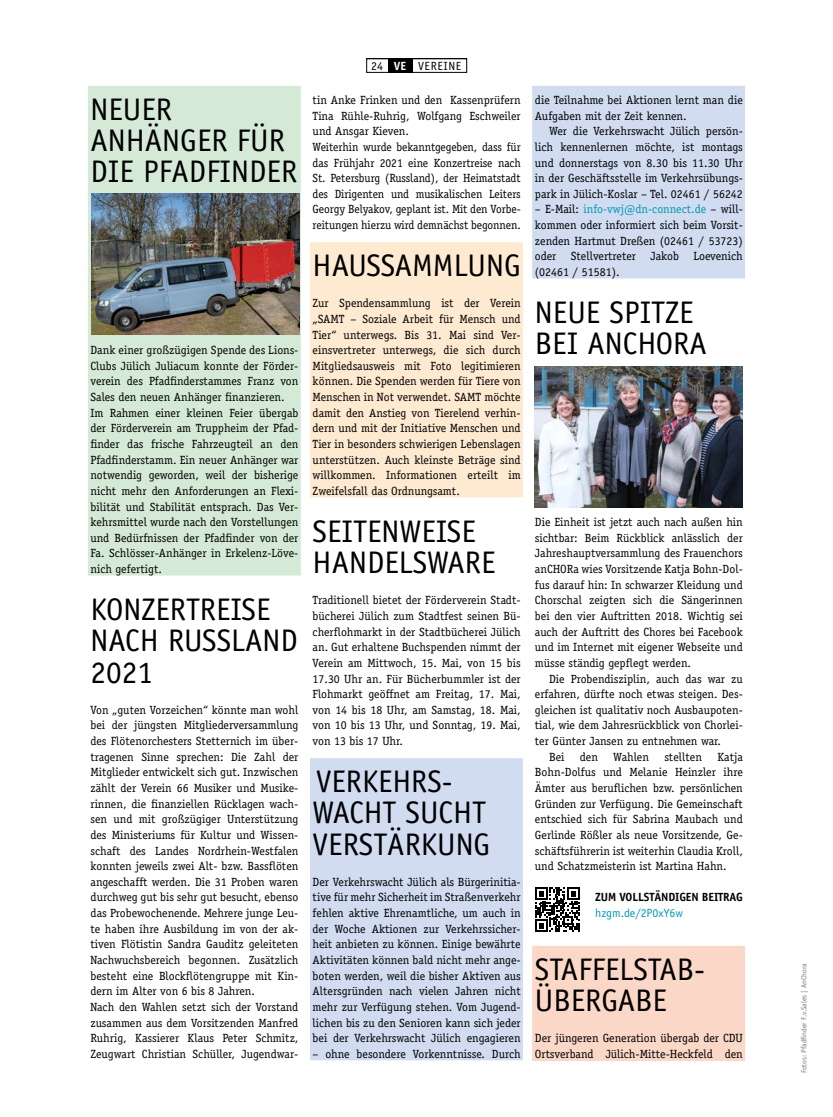
<style>
.page{position:relative;width:833px;height:1117px;background:#fff}
.page>*{position:absolute;margin:0;border:0;box-sizing:border-box;transform-origin:0 0}
.t1{font:31.25px/31.2px "Officina Sans";color:#000}
.t2{font:11.88px/15.6px "Officina Serif";color:#000;text-align:justify}
.t3{font:700 11.88px "Officina Sans";letter-spacing:-.01em;color:#000}
.t4{font:11.88px "Officina Sans";color:#0098b5}
.t5{font:11.88px "Officina Sans";letter-spacing:.05em;color:#000}
.t6{font:7.5px "Officina Sans";color:#7c7b7b}
.s1{font-weight:700;color:#fff}
.s2{color:#0098b5}
</style>
<div class="page">
<div style="left:88px;top:86px;width:213px;height:489px;background:#d5e9d7"></div>
<div style="left:310px;top:242px;width:213px;height:255px;background:#fee9d1"></div>
<div style="left:310px;top:758px;width:213px;height:302px;background:#d1dcf1"></div>
<div style="left:532px;top:86px;width:213px;height:192px;background:#d1dcf1"></div>
<div style="left:532px;top:945px;width:213px;height:115px;background:#fbd7c8"></div>
<div style="left:366px;top:58px;width:101px;height:15px;border:1px solid #000"></div>
<div style="left:387px;top:58px;width:25px;height:15px;background:#000"></div>
<img style="left:91px;top:194px;width:208px;height:140px">
<img style="left:535px;top:366px;width:208px;height:141px">
<svg style="left:535px;top:887px;width:44px;height:44px"></svg>
<h1 class="t1" style="left:90px;top:93px;width:208px">NEUER<br>ANHÄNGER FÜR<br>DIE PFADFINDER</h1>
<p class="t2" style="left:90px;top:342px;width:209px;text-align:left">Dank einer großzügigen Spende des Lions-Clubs Jülich Juliacum konnte der Förder&shy;verein des Pfadfinderstammes Franz von Sales den neuen Anhänger finanzieren.<br>Im Rahmen einer kleinen Feier übergab der Förderverein am Truppheim der Pfad&shy;finder das frische Fahrzeugteil an den Pfadfinderstamm. Ein neuer Anhänger war notwendig geworden, weil der bisherige nicht mehr den Anforderungen an Flexi&shy;bilität und Stabilität entsprach. Das Ver&shy;kehrsmittel wurde nach den Vorstellungen und Bedürfnissen der Pfadfinder von der Fa. Schlösser-Anhänger in Erkelenz-Löve&shy;nich gefertigt.</p>
<h1 class="t1" style="left:90px;top:593px;width:209px">KONZERTREISE<br>NACH RUSSLAND<br>2021</h1>
<p class="t2" style="left:90px;top:701px;width:209px;text-align:left">Von „guten Vorzeichen“ könnte man wohl bei der jüngsten Mitgliederversammlung des Flötenorchesters Stetternich im über&shy;tragenen Sinne sprechen: Die Zahl der Mitglieder entwickelt sich gut. Inzwischen zählt der Verein 66 Musiker und Musike&shy;rinnen, die finanziellen Rücklagen wach&shy;sen und mit großzügiger Unterstützung des Ministeriums für Kultur und Wissen&shy;schaft des Landes Nordrhein-Westfalen konnten jeweils zwei Alt- bzw. Bassflöten angeschafft werden. Die 31 Proben waren durchweg gut bis sehr gut besucht, ebenso das Probewochenende. Mehrere junge Leu&shy;te haben ihre Ausbildung im von der ak&shy;tiven Flötistin Sandra Gauditz geleiteten Nachwuchsbereich begonnen. Zusätzlich besteht eine Blockflötengruppe mit Kin&shy;dern im Alter von 6 bis 8 Jahren.<br>Nach den Wahlen setzt sich der Vorstand zusammen aus dem Vorsitzenden Manfred Ruhrig, Kassierer Klaus Peter Schmitz, Zeugwart Christian Schüller, Jugendwar-</p>
<p class="t5" style="left:371px;top:59px;width:92px">24 <span class="s1">VE</span> VEREINE</p>
<p class="t2" style="left:313px;top:92px;width:210px;text-align:left">tin Anke Frinken und den Kassenprüfern Tina Rühle-Ruhrig, Wolfgang Eschweiler und Ansgar Kieven.<br>Weiterhin wurde bekanntgegeben, dass für das Frühjahr 2021 eine Konzertreise nach St. Petersburg (Russland), der Heimatstadt des Dirigenten und musikalischen Leiters Georgy Belyakov, geplant ist. Mit den Vorbe&shy;reitungen hierzu wird demnächst begonnen.</p>
<h1 class="t1" style="left:313px;top:250px;width:210px">HAUSSAMMLUNG</h1>
<p class="t2" style="left:313px;top:295px;width:210px">Zur Spendensammlung ist der Verein „SAMT – Soziale Arbeit für Mensch und Tier“ unterwegs. Bis 31. Mai sind Ver&shy;einsvertreter unterwegs, die sich durch Mitgliedsausweis mit Foto legitimieren können. Die Spenden werden für Tiere von Menschen in Not verwendet. SAMT möchte damit den Anstieg von Tierelend verhin&shy;dern und mit der Initiative Menschen und Tier in besonders schwierigen Lebenslagen unterstützen. Auch kleinste Beträge sind willkommen. Informationen erteilt im Zweifelsfall das Ordnungsamt.</p>
<h1 class="t1" style="left:313px;top:515px;width:184px">SEITENWEISE<br>HANDELSWARE</h1>
<p class="t2" style="left:313px;top:592px;width:210px">Traditionell bietet der Förderverein Stadt&shy;bücherei Jülich zum Stadtfest seinen Bü&shy;cherflohmarkt in der Stadtbücherei Jülich an. Gut erhaltene Buchspenden nimmt der Verein am Mittwoch, 15. Mai, von 15 bis 17.30 Uhr an. Für Bücherbummler ist der Flohmarkt geöffnet am Freitag, 17. Mai, von 14 bis 18 Uhr, am Samstag, 18. Mai, von 10 bis 13 Uhr, und Sonntag, 19. Mai, von 13 bis 17 Uhr.</p>
<h1 class="t1" style="left:313px;top:765px;width:179px">VERKEHRS-<br>WACHT SUCHT<br>VERSTÄRKUNG</h1>
<p class="t2" style="left:313px;top:873px;width:210px">Der Verkehrswacht Jülich als Bürgerinitia&shy;tive für mehr Sicherheit im Straßenverkehr fehlen aktive Ehrenamtliche, um auch in der Woche Aktionen zur Verkehrssicher&shy;heit anbieten zu können. Einige bewährte Aktivitäten können bald nicht mehr ange&shy;boten werden, weil die bisher Aktiven aus Altersgründen nach vielen Jahren nicht mehr zur Verfügung stehen. Vom Jugend&shy;lichen bis zu den Senioren kann sich jeder bei der Verkehrswacht Jülich engagieren</p>
<p class="t2" style="left:313px;top:1045px;width:210px">– ohne besondere Vorkenntnisse. Durch</p>
<p class="t2" style="left:535px;top:92px;width:209px">die Teilnahme bei Aktionen lernt man die<br>Aufgaben mit der Zeit kennen.</p>
<p class="t2" style="left:535px;top:123px;width:209px;text-indent:14px">Wer die Verkehrswacht Jülich persön&shy;lich kennenlernen möchte, ist montags und donnerstags von 8.30 bis 11.30 Uhr in der Geschäftsstelle im Verkehrsübungs&shy;park in Jülich-Koslar – Tel. 02461 / 56242</p>
<p class="t2" style="left:535px;top:202px;width:209px">– E-Mail: <span class="s2">info-vwj@dn-connect.de</span> – will&shy;kommen oder informiert sich beim Vorsit&shy;zenden Hartmut Dreßen (02461 / 53723) oder Stellvertreter Jakob Loevenich (02461 / 51581).</p>
<h1 class="t1" style="left:535px;top:296px;width:173px">NEUE SPITZE<br>BEI ANCHORA</h1>
<p class="t2" style="left:535px;top:514px;width:209px">Die Einheit ist jetzt auch nach außen hin sichtbar: Beim Rückblick anlässlich der Jahreshauptversammlung des Frauenchors anCHORa wies Vorsitzende Katja Bohn-Dol&shy;fus darauf hin: In schwarzer Kleidung und Chorschal zeigten sich die Sängerinnen bei den vier Auftritten 2018. Wichtig sei auch der Auftritt des Chores bei Facebook und im Internet mit eigener Webseite und müsse ständig gepflegt werden.</p>
<p class="t2" style="left:549px;top:670px;width:195px">Die Probendisziplin, auch das war zu</p>
<p class="t2" style="left:535px;top:686px;width:209px">erfahren, dürfte noch etwas steigen. Des-</p>
<p class="t2" style="left:535px;top:701px;width:209px">gleichen ist qualitativ noch Ausbaupoten-</p>
<p class="t2" style="left:535px;top:717px;width:209px">tial, wie dem Jahresrückblick von Chorlei-</p>
<p class="t2" style="left:535px;top:733px;width:188px">ter Günter Jansen zu entnehmen war.</p>
<p class="t2" style="left:549px;top:748px;width:17px">Bei</p>
<p class="t2" style="left:580px;top:748px;width:20px">den</p>
<p class="t2" style="left:613px;top:748px;width:37px">Wahlen</p>
<p class="t2" style="left:664px;top:748px;width:39px">stellten</p>
<p class="t2" style="left:535px;top:748px;width:209px;text-indent:182px">Katja Bohn-Dolfus und Melanie Heinzler ihre Ämter aus beruflichen bzw. persönlichen Gründen zur Verfügung. Die Gemeinschaft entschied sich für Sabrina Maubach und Gerlinde Rößler als neue Vorsitzende, Ge&shy;schäftsführerin ist weiterhin Claudia Kroll, und Schatzmeisterin ist Martina Hahn.</p>
<p class="t3" style="left:595px;top:889px;width:149px">ZUM VOLLSTÄNDIGEN BEITRAG</p>
<p class="t4" style="left:595px;top:905px;width:89px">hzgm.de/2P0xY6w</p>
<h1 class="t1" style="left:535px;top:953px;width:172px">STAFFELSTAB-<br>ÜBERGABE</h1>
<p class="t2" style="left:535px;top:1030px;width:209px">Der jüngeren Generation übergab der CDU<br>Ortsverband Jülich-Mitte-Heckfeld den</p>
<p class="t6" style="left:799px;top:1073px;width:111px;rotate:-90deg">Fotos: Pfadfinder F.v.Sales | AnChora</p>
</div>
